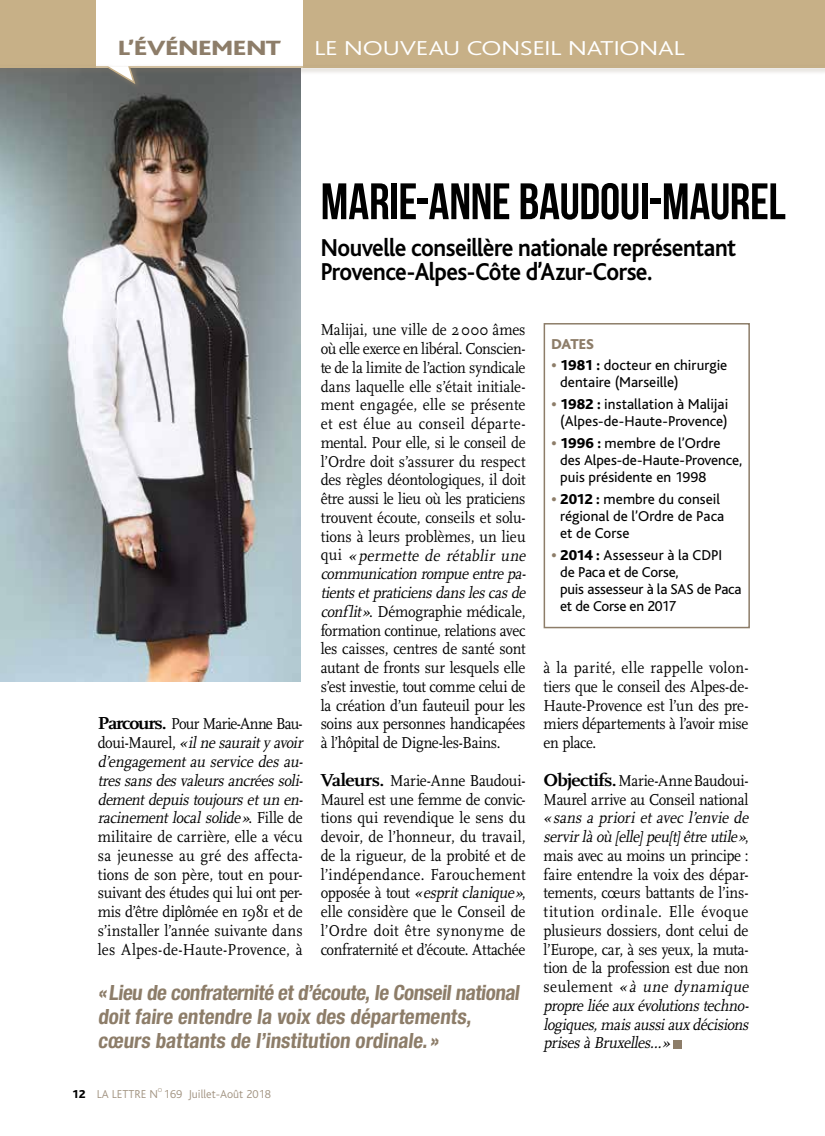
<style>
.page{position:relative;width:825px;height:1136px;background:#fff}
.page>*{position:absolute;margin:0;border:0;box-sizing:border-box;transform-origin:0 0}
.t1{font:700 51.15px "Bebas Neue";letter-spacing:-.01em;color:#000}
.t2{font:700 25.5px/24px "Bliss";letter-spacing:-.025em;color:#000;scale:.92 1}
.t3{font:800 21.6px "Bliss";color:#8d7d69;scale:1.25 1}
.t4{font:700 condensed 21px/24px "Helvetica Neue";color:#8d7d69}
.t5{font:300 21px "Bliss";letter-spacing:-.015em;color:#fff;scale:1.28 1}
.t6{font:16.5px/18.8px "Scala";letter-spacing:-.01em;color:#000;scale:.91 1}
.t7{font:15px/17.2px "Bliss";color:#000}
.t8{font:800 15px "Bliss";letter-spacing:-.01em;color:#8d7d69}
.t9{font:300 12px "Bliss";color:#a29482}
.t10{font:800 12px "Bliss";color:#000}
.t11{font:300 6px "Bliss";color:#a29482}
.s1{font-style:italic}
.s2{font-weight:700;font-size:18.15px}
.s3{font-weight:800;color:#8d7d69}
.s4{font-weight:800}
</style>
<div class="page">
<img style="left:0;top:91px;width:301px;height:590px">
<div style="left:544px;top:323px;width:206px;height:305px;border:2px solid #8d7d69"></div>
<div style="left:674px;top:1039px;width:8px;height:9px;background:#8d7d69"></div>
<div style="left:0;top:0;width:825px;height:68px;background:#c7b087"></div>
<div style="left:97px;top:0;width:206px;height:68px;background:#fff"></div>
<svg style="left:0;top:65px;width:825px;height:26px"></svg>
<h3 class="t3" style="left:118px;top:37px;width:132px">L’ÉVÉNEMENT</h3>
<p class="t5" style="left:314px;top:37px;width:289px">LE NOUVEAU CONSEIL NATIONAL</p>
<h1 class="t1" style="left:321px;top:173px;width:466px">MARIE-ANNE BAUDOUI-MAUREL</h1>
<h2 class="t2" style="left:321px;top:236px;width:453px">Nouvelle conseillère nationale représentant<br>Provence-Alpes-Côte d’Azur-Corse.</h2>
<p class="t6" style="left:321px;top:321px;width:230px">Malijai, une ville de 2000 âmes où elle exerce en libéral. Conscien&shy;te de la limite de l’action syndicale dans laquelle elle s’était initiale&shy;ment engagée, elle se présente et est élue au conseil départe&shy;mental. Pour elle, si le conseil de l’Ordre doit s’assurer du respect des règles déontologiques, il doit être aussi le lieu où les praticiens trouvent écoute, conseils et solu&shy;tions à leurs problèmes, un lieu q u i <span class="s1">« permette de rétablir une communication rompueentrepa&shy;tientsetpraticiensdanslescasde conflit»</span>. Démographie médicale, formation continue, relations avec les caisses, centres de santé sont autant de fronts sur lesquels elle s’est investie, tout comme celui de la création d’un fauteuil pour les soins aux personnes handicapées à l’hôpital de Digne-les-Bains.</p>
<p class="t6" style="left:321px;top:771px;width:227px;text-align:justify"><span class="s2">Valeurs.</span> Marie-Anne Baudoui-Maurel est une femme de convic&shy;tions qui revendique le sens du devoir, de l’honneur, du travail, de la rigueur, de la probité et de l’indépendance. Farouchement o p p o s é e à t o ut <span class="s1">«esprit clanique»</span>, elle considère que le Conseil de l’Ordre doit être synonyme de confraternité et d’écoute. Attachée</p>
<p class="t4" style="left:98px;top:980px;width:426px">«Lieu de confraternité etd’écoute,le Conseilnational doit faire entendre la voix des départements, cœurs battants de l’institution ordinale. »</p>
<p class="t6" style="left:98px;top:715px;width:230px"><span class="s2">Parcours.</span> Pour Marie-Anne Bau&shy;dou i- Mau re l , <span class="s1">«ilnesauraity avoir d’engagement au service des au&shy;tressansdesvaleursancréessoli&shy;dementdepuistoujoursetun en&shy;racinement local solide»</span>. F i l l e d e militaire de carrière, elle a vécu sa jeunesse au gré des affecta&shy;tions de son père, tout en pour&shy;suivant des études qui lui ont per&shy;mis d’être diplômée en 1981 et de s’installer l’année suivante dans les Alpes-de-Haute-Provence, à</p>
<p class="t9" style="left:97px;top:1087px;width:63px">LA LETTRE N</p>
<p class="t11" style="left:158px;top:1086px;width:6px">O</p>
<p class="t10" style="left:72px;top:1087px;width:15px">12</p>
<p class="t9" style="left:164px;top:1087px;width:109px">169 JUILLET-AOÛT 2018</p>
<p class="t8" style="left:551px;top:336px;width:44px">DATES</p>
<p class="t7" style="left:560px;top:357px;width:169px;text-indent:-9px"><span class="s3">•</span> <span class="s4">1981 :</span> docteur en chirurgie dentaire (Marseille)</p>
<p class="t7" style="left:551px;top:395px;width:178px;text-align:center"><span class="s3">•</span> <span class="s4">1982 :</span> installation à Malijai (Alpes-de-Haute-Provence)</p>
<p class="t7" style="left:560px;top:434px;width:184px;text-indent:-9px"><span class="s3">•</span> <span class="s4">1996 :</span> membre de l’Ordre des Alpes-de-Haute-Provence, puis présidente en 1998</p>
<p class="t7" style="left:560px;top:490px;width:166px;text-indent:-9px"><span class="s3">•</span> <span class="s4">2012 :</span> membre du conseil régional de l’Ordre de Paca et de Corse</p>
<p class="t7" style="left:560px;top:546px;width:183px;text-indent:-9px"><span class="s3">•</span> <span class="s4">2014 :</span> Assesseur à la CDPI<br>de Paca et de Corse,<br>puis assesseur à la SAS de Paca et de Corse en 2017</p>
<p class="t6" style="left:544px;top:658px;width:227px;text-align:justify">à la parité, elle rappelle volon&shy;tiers que le conseil des Alpes-de-Haute-Provence est l’un des pre&shy;miers départements à l’avoir mise en place.</p>
<p class="t6" style="left:544px;top:771px;width:227px"><span class="s2">Objectifs.</span>Marie-Anne Baudoui-<br>Maurel arrive au Conseil national</p>
<p class="t6" style="left:544px;top:808px;width:230px"><span class="s1">« sans a priori et avec l’envie de servirlàoù [elle]peu[t]êtreutile»</span>, mais avec au moins un principe : faire entendre la voix des dépar&shy;tements, cœurs battants de l’ins&shy;titution ordinale. Elle évoque plusieurs dossiers, dont celui de l’Europe, car, à ses yeux, la muta&shy;tion de la profession est due non seulement <span class="s1">«à une dynamique propreliéeauxévolutionstechno&shy;logiques,maisaussiauxdécisions prisesàBruxelles…»</span></p>
</div>
